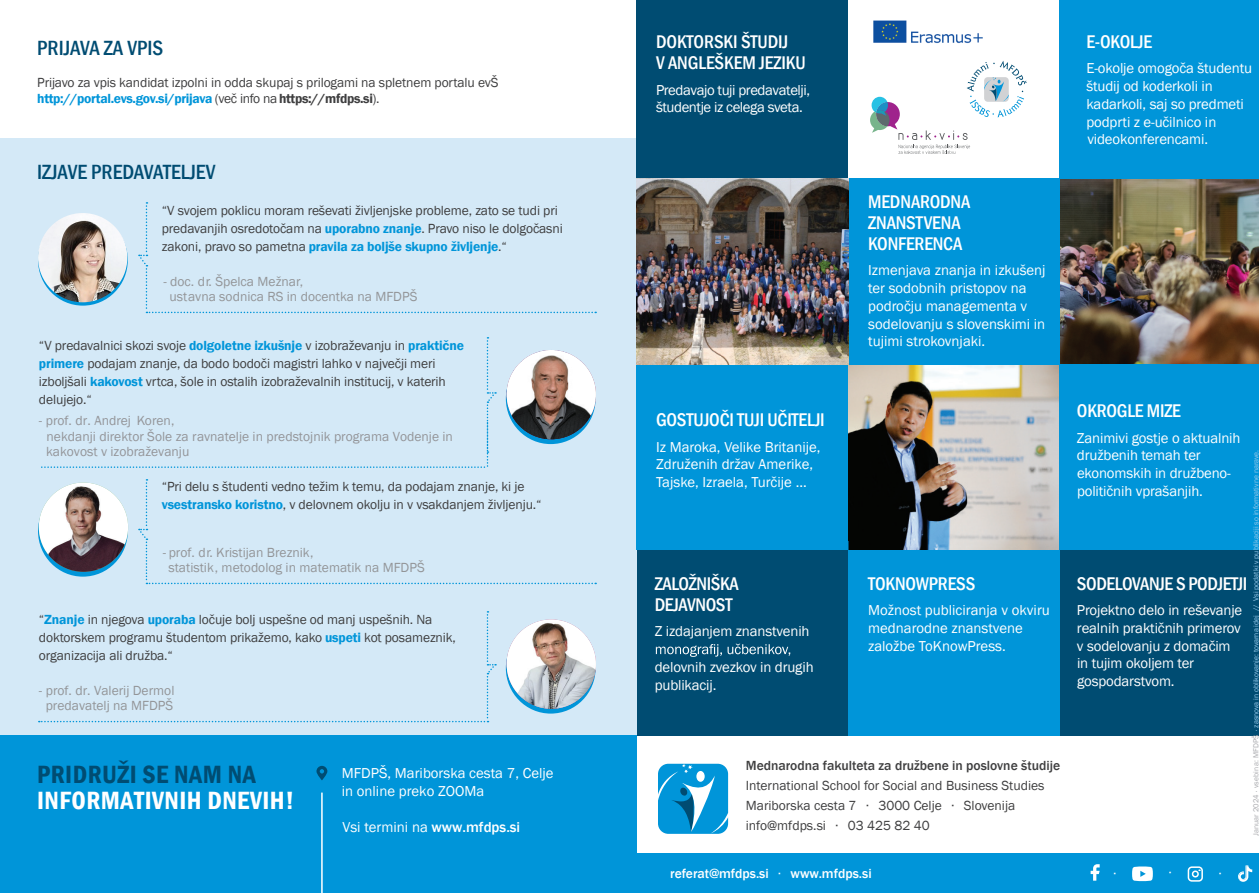
<style>
.page{position:relative;width:1259px;height:893px;background:#fff}
.page>*{position:absolute;margin:0;border:0;box-sizing:border-box;transform-origin:0 0}
.t1{font:600 condensed 25.65px "Franklin Gothic";letter-spacing:.02em;color:#fff}
.t2{font:600 condensed 25.65px "Franklin Gothic";letter-spacing:.02em;color:#004c72}
.t3{font:500 condensed 21.15px "Franklin Gothic";color:#004c72}
.t4{font:500 condensed 18.9px/21.1px "Franklin Gothic";letter-spacing:-.01em;color:#fff}
.t5{font:14.85px/17.7px "Franklin Gothic";letter-spacing:-.01em;color:#fff}
.t6{font:14.85px/17.7px "Franklin Gothic";letter-spacing:-.03em;color:#fff}
.t7{font:13.65px/18.1px "Franklin Gothic";letter-spacing:-.01em;color:#3e3e3f}
.t8{font:13.65px/15.1px "Franklin Gothic";color:#939598}
.t9{font:13.65px/15.5px "Franklin Gothic";color:#949599}
.t10{font:500 13.65px "Franklin Gothic";color:#3e3e3f}
.t11{font:500 13.65px "Franklin Gothic";color:#fff}
.t12{font:13.65px "Franklin Gothic";color:#fff}
.t13{font:7.5px "Franklin Gothic";color:#97cbed}
.s1{font-weight:600;color:#0095d9}
.s2{font-weight:600}
.s3{font-weight:500}
.s4{color:#a8a9ad}
.s5{font-weight:400}
</style>
<div class="page">
<div style="left:0;top:138px;width:637px;height:620px;background:#d4e9f7"></div>
<div style="left:0;top:735px;width:637px;height:158px;background:#0095d9"></div>
<svg style="left:316px;top:766px;width:11px;height:14px"></svg>
<hr style="left:321px;top:793px;width:2px;height:99px;background:#fff">
<svg style="left:38px;top:215px;width:90px;height:91px"></svg>
<img style="left:38px;top:213px;width:89px;height:89px;border-radius:45px">
<svg style="left:139px;top:202px;width:457px;height:111px"></svg>
<svg style="left:38px;top:486px;width:90px;height:91px"></svg>
<img style="left:39px;top:482px;width:89px;height:90px;border-radius:45px">
<svg style="left:139px;top:479px;width:457px;height:105px"></svg>
<svg style="left:506px;top:353px;width:89px;height:91px"></svg>
<img style="left:506px;top:350px;width:90px;height:89px;border-radius:45px">
<svg style="left:506px;top:623px;width:89px;height:91px"></svg>
<svg style="left:41px;top:337px;width:455px;height:131px"></svg>
<img style="left:506px;top:619px;width:90px;height:90px;border-radius:45px">
<svg style="left:39px;top:611px;width:457px;height:111px"></svg>
<div style="left:611px;top:853px;width:648px;height:40px;background:#0095d9"></div>
<svg style="left:658px;top:764px;width:70px;height:70px;background:#25a0d8"></svg>
<div style="left:637px;top:0;width:211px;height:185px;background:#004c72"></div>
<img style="left:1059px;top:179px;width:200px;height:185px">
<img style="left:848px;top:365px;width:211px;height:185px">
<div style="left:1059px;top:0;width:200px;height:179px;background:#0095d9"></div>
<div style="left:1059px;top:550px;width:200px;height:185px;background:#004c72"></div>
<div style="left:637px;top:541px;width:211px;height:194px;background:#004c72"></div>
<svg style="left:656px;top:644px;width:134px;height:13px"></svg>
<div style="left:848px;top:179px;width:211px;height:186px;background:#0095d9"></div>
<div style="left:637px;top:365px;width:211px;height:184px;background:#0095d9"></div>
<div style="left:1059px;top:364px;width:200px;height:186px;background:#0095d9"></div>
<div style="left:848px;top:550px;width:211px;height:185px;background:#0095d9"></div>
<img style="left:637px;top:179px;width:211px;height:186px">
<img style="left:873px;top:20px;width:110px;height:23px">
<svg style="left:870px;top:61px;width:157px;height:93px"></svg>
<svg style="left:1090px;top:864px;width:9px;height:17px"></svg>
<svg style="left:1132px;top:866px;width:20px;height:15px"></svg>
<svg style="left:1238px;top:865px;width:14px;height:17px"></svg>
<div style="left:1187px;top:866px;width:16px;height:16px;border:2px solid #fff;border-radius:3px"></div>
<svg style="left:1191px;top:869px;width:9px;height:9px"></svg>
<h2 class="t3" style="left:37px;top:34px;width:128px">PRIJAVA ZA VPIS</h2>
<p class="t7" style="left:37px;top:74px;width:463px;line-height:16.4px">Prijavo za vpis kandidat izpolni in odda skupaj s prilogami na spletnem portalu evŠ <span class="s1">http://portal.evs.gov.si/prijava</span> (več info na <span class="s2">https://mfdps.si</span>).</p>
<h2 class="t3" style="left:37px;top:158px;width:180px">IZJAVE PREDAVATELJEV</h2>
<p class="t7" style="left:162px;top:201px;width:402px">“V svojem poklicu moram reševati življenjske probleme, zato se tudi pri predavanjih osredotočam na <span class="s1">uporabno znanje</span>. Pravo niso le dolgočasni zakoni, pravo so pametna <span class="s1">pravila za boljše skupno življenje</span>.“</p>
<p class="t8" style="left:169px;top:274px;width:249px;text-indent:-6px">- doc. dr. Špelca Mežnar,<br>ustavna sodnica RS in docentka na MFDPŠ</p>
<p class="t7" style="left:39px;top:336px;width:426px">“V predavalnici skozi svoje <span class="s1">dolgoletne izkušnje</span> v izobraževanju in <span class="s1">praktične primere</span> podajam znanje, da bodo bodoči magistri lahko v največji meri izboljšali <span class="s1">kakovost</span> vrtca, šole in ostalih izobraževalnih institucij, v katerih delujejo.“</p>
<p class="t9" style="left:46px;top:413px;width:408px;text-indent:-7px">- prof. dr. Andrej Koren,<br>nekdanji direktor Šole za ravnatelje in predstojnik programa Vodenje in kakovost v izobraževanju</p>
<p class="t7" style="left:162px;top:477px;width:381px">“Pri delu s študenti vedno težim k temu, da podajam znanje, ki je <span class="s1">vsestransko koristno</span>, v delovnem okolju in v vsakdanjem življenju.“</p>
<p class="t8" style="left:168px;top:545px;width:258px;text-indent:-6px">- prof. dr. Kristijan Breznik,<br>statistik, metodolog in matematik na MFDPŠ</p>
<p class="t7" style="left:39px;top:610px;width:418px">“<span class="s1">Znanje</span> in njegova <span class="s1">uporaba</span> ločuje bolj uspešne od manj uspešnih. Na doktorskem programu študentom prikažemo, kako <span class="s1">uspeti</span> kot posameznik, organizacija ali družba.“</p>
<p class="t8" style="left:39px;top:683px;width:137px;text-align:center">- prof. dr. Valerij Dermol predavatelj na MFDPŠ</p>
<h1 class="t2" style="left:37px;top:757px;width:220px">PRIDRUŽI SE NAM NA</h1>
<h1 class="t1" style="left:37px;top:783px;width:258px">INFORMATIVNIH DNEVIH!</h1>
<p class="t5" style="left:342px;top:765px;width:213px">MFDPŠ, Mariborska cesta 7, Celje in online preko ZOOMa</p>
<p class="t5" style="left:342px;top:818px;width:179px">Vsi termini na <span class="s3">www.mfdps.si</span></p>
<h3 class="t4" style="left:656px;top:31px;width:151px">DOKTORSKI ŠTUDIJ<br>V ANGLEŠKEM JEZIKU</h3>
<p class="t6" style="left:656px;top:81px;width:156px">Predavajo tuji predavatelji, študentje iz celega sveta.</p>
<h3 class="t4" style="left:868px;top:191px;width:104px">MEDNARODNA<br>ZNANSTVENA<br>KONFERENCA</h3>
<p class="t5" style="left:868px;top:262px;width:179px">Izmenjava znanja in izkušenj ter sodobnih pristopov na področju managementa v sodelovanju s slovenskimi in tujimi strokovnjaki.</p>
<h3 class="t4" style="left:1086px;top:31px;width:67px">E-OKOLJE</h3>
<p class="t5" style="left:1086px;top:60px;width:167px">E-okolje omogoča študentu študij od koderkoli in kadarkoli, saj so predmeti podprti z e-učilnico in</p>
<p class="t5" style="left:1087px;top:130px;width:122px">videokonferencami.</p>
<h3 class="t4" style="left:656px;top:409px;width:170px">GOSTUJOČI TUJI UČITELJI</h3>
<p class="t5" style="left:656px;top:438px;width:166px">Iz Maroka, Velike Britanije,<br>Združenih držav Amerike,<br>Tajske, Izraela, Turčije ...</p>
<h3 class="t4" style="left:655px;top:573px;width:86px">ZALOŽNIŠKA<br>DEJAVNOST</h3>
<p class="t5" style="left:655px;top:623px;width:156px">Z izdajanjem znanstvenih</p>
<p class="t5" style="left:655px;top:658px;width:160px">delovnih zvezkov in drugih publikacij.</p>
<h3 class="t4" style="left:868px;top:573px;width:109px">TOKNOWPRESS</h3>
<p class="t5" style="left:868px;top:602px;width:183px">Možnost publiciranja v okviru mednarodne znanstvene založbe ToKnowPress.</p>
<p class="t10" style="left:746px;top:757px;width:316px">Mednarodna fakulteta za družbene in poslovne študije</p>
<p class="t7" style="left:746px;top:776px;width:300px;line-height:20.1px">International School for Social and Business Studies<br>Mariborska cesta 7 · 3000 Celje · Slovenija info@mfdps.si · 03 425 82 40</p>
<h3 class="t4" style="left:1077px;top:400px;width:105px">OKROGLE MIZE</h3>
<p class="t5" style="left:1077px;top:429px;width:165px">Zanimivi gostje o aktualnih družbenih temah ter ekonomskih in družbeno&shy;političnih vprašanjih.</p>
<p class="t13" style="left:1251px;top:836px;width:387px;rotate:-90deg"><span class="s4">Januar 2024 · vsebina: MFDPŠ</span> · zasnova in oblikovanje: tovarna idej // Vsi podatki v publikaciji so informativne narave.</p>
<h3 class="t4" style="left:1077px;top:573px;width:172px">SODELOVANJE S PODJETJI</h3>
<p class="t5" style="left:1077px;top:602px;width:167px">Projektno delo in reševanje realnih praktičnih primerov v sodelovanju z domačim in tujim okoljem ter gospodarstvom.</p>
<p class="t11" style="left:670px;top:865px;width:203px">referat@mfdps.si <span class="s5">·</span> www.mfdps.si</p>
<p class="t12" style="left:1219px;top:864px;width:3px">·</p>
<p class="t12" style="left:1114px;top:863px;width:3px">·</p>
<p class="t12" style="left:1169px;top:863px;width:3px">·</p>
</div>
